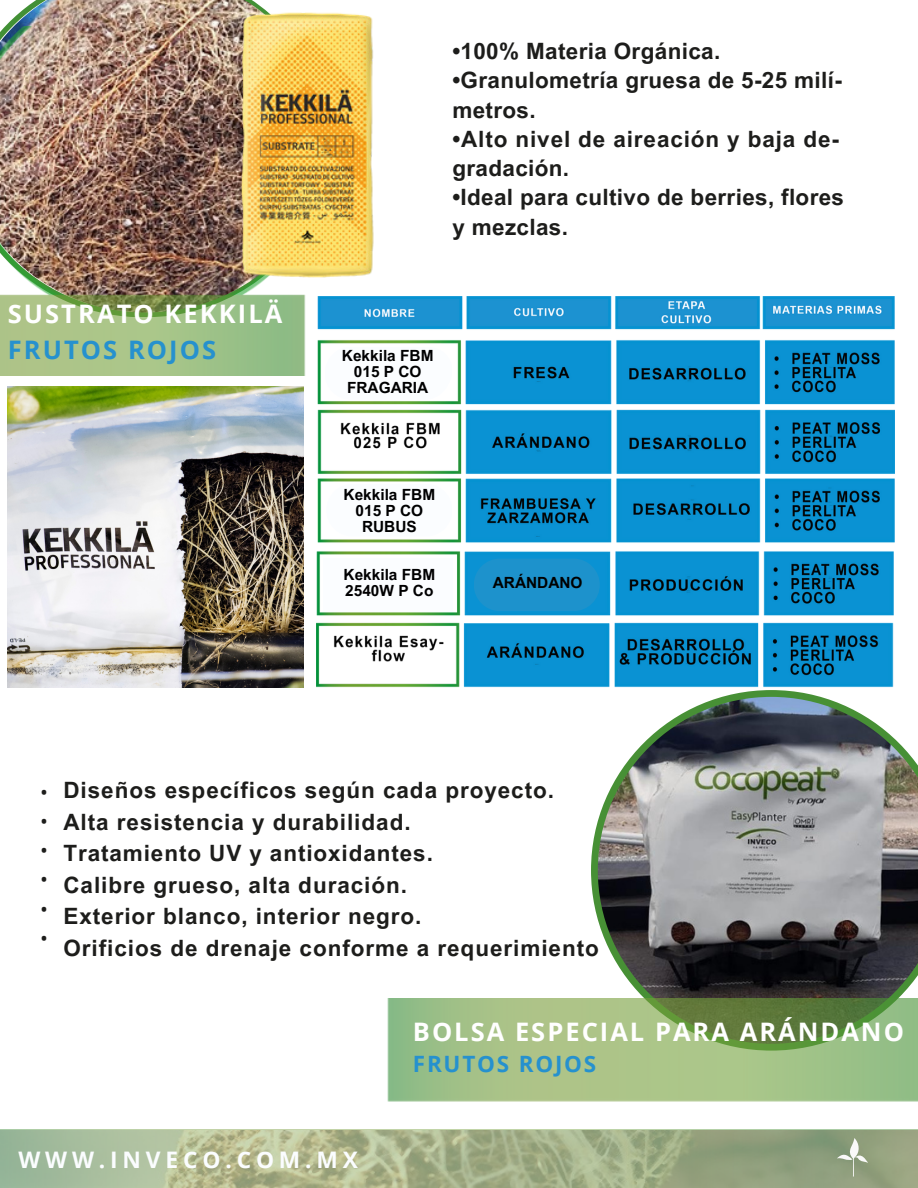
<style>
.page{position:relative;width:918px;height:1188px;background:#fff}
.page>*{position:absolute;margin:0;border:0;box-sizing:border-box;transform-origin:0 0}
.t1{font:700 25.5px/36px "Open Sans";letter-spacing:.08em;color:#fff}
.t2{font:700 22.8px "Open Sans";letter-spacing:.215em;color:#fbfdff}
.t3{font:700 22.5px "Arial MT Pro";letter-spacing:.04em;color:#1d1d1b}
.t4{font:700 22.5px "Arial MT Pro";letter-spacing:.015em;color:#1d1d1b}
.t5{font:700 22.5px "Open Sans";letter-spacing:.08em;color:#2691ce}
.t6{font:21px/29.2px "Open Sans";color:#1d1d1b;text-align:justify}
.t7{font:700 15.45px/15.8px "Arial MT Pro";color:#000;text-align:center}
.s1{color:#2691ce}
</style>
<div class="page">
<img style="left:0;top:1131px;width:918px;height:57px">
<svg style="left:837px;top:1138px;width:31px;height:39px"></svg>
<img style="left:5px;top:0;width:220px;height:26px">
<img style="left:0;top:26px;width:306px;height:349px">
<img style="left:225px;top:0;width:149px;height:288px">
<svg style="left:591px;top:690px;width:230px;height:309px"></svg>
<img style="left:598px;top:697px;width:320px;height:302px">
<img style="left:387px;top:999px;width:531px;height:103px">
<img style="left:8px;top:386px;width:296px;height:302px">
<img style="left:316px;top:296px;width:579px;height:392px">
<div style="left:323px;top:558px;width:129px;height:54px;background:#fbfdff"></div>
<div style="left:325px;top:347px;width:126px;height:53px;background:#fbfdff;border-radius:26px"></div>
<div style="left:326px;top:484px;width:126px;height:52px;background:#fbfdff;border-radius:26px"></div>
<div style="left:474px;top:559px;width:126px;height:52px;background:#1d92cc;border-radius:26px"></div>
<p class="t1" style="left:8px;top:296px;width:276px">SUSTRATO KEKKILÄ<br><span class="s1">FRUTOS ROJOS</span></p>
<p class="t4" style="left:452px;top:43px;width:269px">•100% Materia Orgánica.</p>
<p class="t4" style="left:452px;top:72px;width:391px">•Granulometría gruesa de 5-25 milí-</p>
<p class="t3" style="left:452px;top:101px;width:85px">metros.</p>
<p class="t3" style="left:452px;top:131px;width:388px">•Alto nivel de aireación y baja de-</p>
<p class="t4" style="left:452px;top:160px;width:118px">gradación.</p>
<p class="t4" style="left:452px;top:189px;width:393px">•Ideal para cultivo de berries, flores</p>
<p class="t4" style="left:452px;top:218px;width:117px">y mezclas.</p>
<p class="t7" style="left:342px;top:350px;width:93px">Kekkila FBM<br>015 P CO<br>FRAGARIA</p>
<p class="t7" style="left:355px;top:383px;width:62px">Fragaria</p>
<p class="t7" style="left:344px;top:489px;width:93px">Kekkila FBM<br>015 P CO<br>RUBUS</p>
<p class="t7" style="left:344px;top:569px;width:93px;text-align:left">Kekkila FBM<br>2540W P Co</p>
<p class="t7" style="left:493px;top:577px;width:91px">ARÁNDANO</p>
<p class="t6" style="left:40px;top:777px;width:9px">• • • • • •</p>
<p class="t3" style="left:63px;top:782px;width:492px">Diseños específicos según cada proyecto.</p>
<p class="t3" style="left:63px;top:813px;width:349px">Alta resistencia y durabilidad.</p>
<p class="t3" style="left:63px;top:845px;width:371px">Tratamiento UV y antioxidantes.</p>
<p class="t3" style="left:63px;top:876px;width:345px">Calibre grueso, alta duración.</p>
<p class="t3" style="left:63px;top:908px;width:360px">Exterior blanco, interior negro.</p>
<p class="t3" style="left:63px;top:939px;width:537px">Orificios de drenaje conforme a requerimiento</p>
<p class="t1" style="left:413px;top:1013px;width:493px">BOLSA ESPECIAL PARA ARÁNDANO</p>
<p class="t5" style="left:413px;top:1048px;width:185px">FRUTOS ROJOS</p>
<p class="t2" style="left:18px;top:1144px;width:341px">WWW.INVECO.COM.MX</p>
</div>
